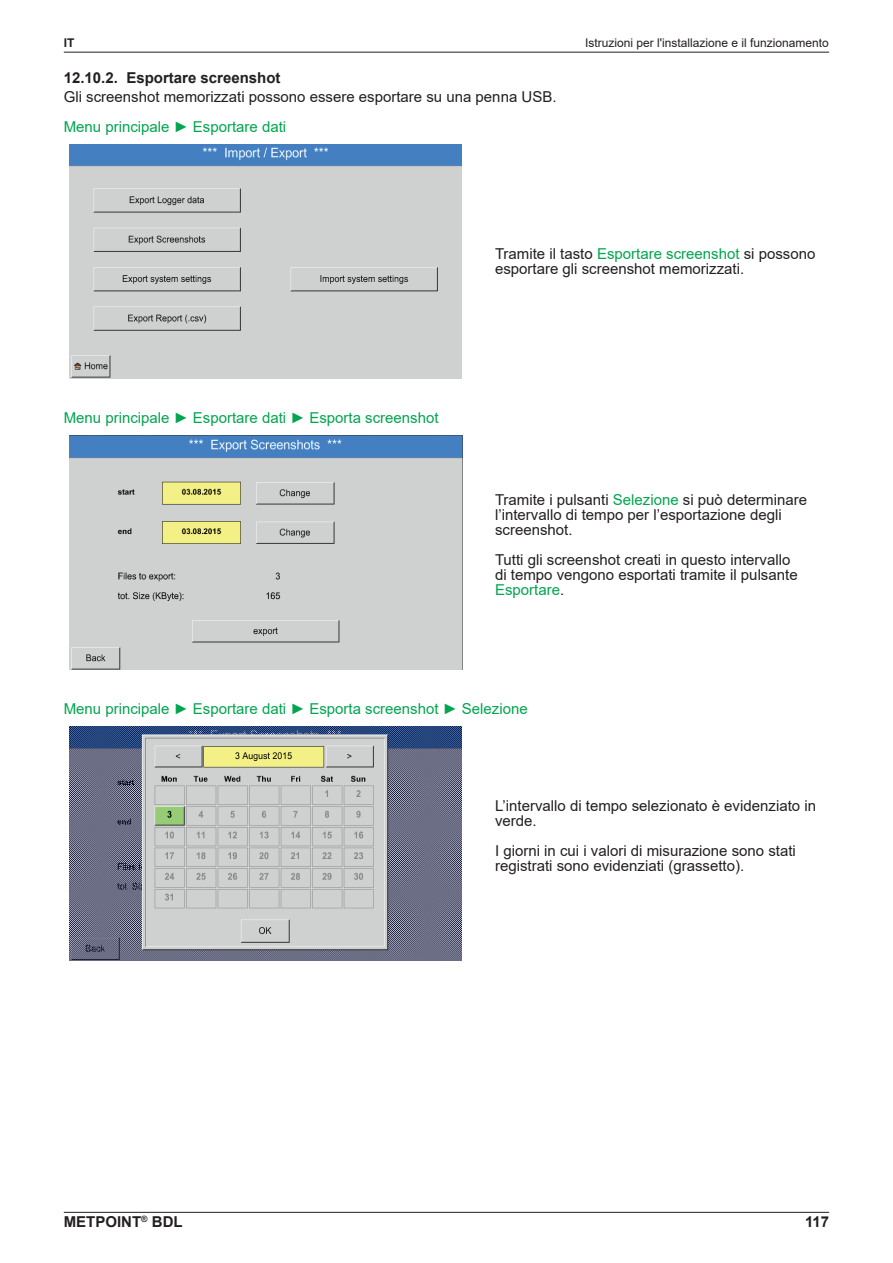
<style>
.page{position:relative;width:893px;height:1263px;background:#fff}
.page>*{position:absolute;margin:0;border:0;box-sizing:border-box;transform-origin:0 0}
.body{font:15px/15px "Arial";color:#231f20}
.body-2{font:15px "Arial";color:#00a54f}
.t1{font:700 15px "Arial";color:#231f20}
.t2{font:12px "Arial";color:#231f20}
.t3{font:700 12px "Arial";color:#231f20}
.s1{color:#00a54f}
</style>
<div class="page">
<hr style="left:64px;top:1212px;width:765px;height:1px;background:#231f20">
<hr style="left:64px;top:52px;width:765px;height:1px;background:#231f20">
<img style="left:70px;top:144px;width:392px;height:234px">
<img style="left:70px;top:435px;width:392px;height:234px">
<img style="left:70px;top:726px;width:391px;height:234px">
<p class="t3" style="left:64px;top:34px;width:12px">IT</p>
<p class="t2" style="left:585px;top:35px;width:245px">Istruzioni per l'installazione e il funzionamento</p>
<p class="t1" style="left:64px;top:67px;width:218px">12.10.2. Esportare screenshot</p>
<p class="body" style="left:64px;top:90px;width:494px">Gli screenshot memorizzati possono essere esportare su una penna USB.</p>
<p class="body-2" style="left:64px;top:117px;width:224px">Menu principale ► Esportare dati</p>
<p class="body-2" style="left:64px;top:408px;width:376px">Menu principale ► Esportare dati ► Esporta screenshot</p>
<p class="body" style="left:495px;top:246px;width:322px">Tramite il tasto <span class="s1">Esportare screenshot</span> si possono esportare gli screenshot memorizzati.</p>
<p class="body" style="left:495px;top:492px;width:314px">Tramite i pulsanti <span class="s1">Selezione</span> si può determinare l’intervallo di tempo per l’esportazione degli screenshot.</p>
<p class="body" style="left:495px;top:552px;width:304px">Tutti gli screenshot creati in questo intervallo di tempo vengono esportati tramite il pulsante<br><span class="s1">Esportare</span>.</p>
<p class="body-2" style="left:64px;top:699px;width:465px">Menu principale ► Esportare dati ► Esporta screenshot ► Selezione</p>
<p class="body" style="left:495px;top:798px;width:322px">L’intervallo di tempo selezionato è evidenziato in verde.</p>
<p class="body" style="left:495px;top:843px;width:302px">I giorni in cui i valori di misurazione sono stati registrati sono evidenziati (grassetto).</p>
<p class="t1" style="left:64px;top:1211px;width:120px">METPOINT<sup>®</sup> BDL</p>
<p class="t1" style="left:805px;top:1211px;width:26px">117</p>
</div>
